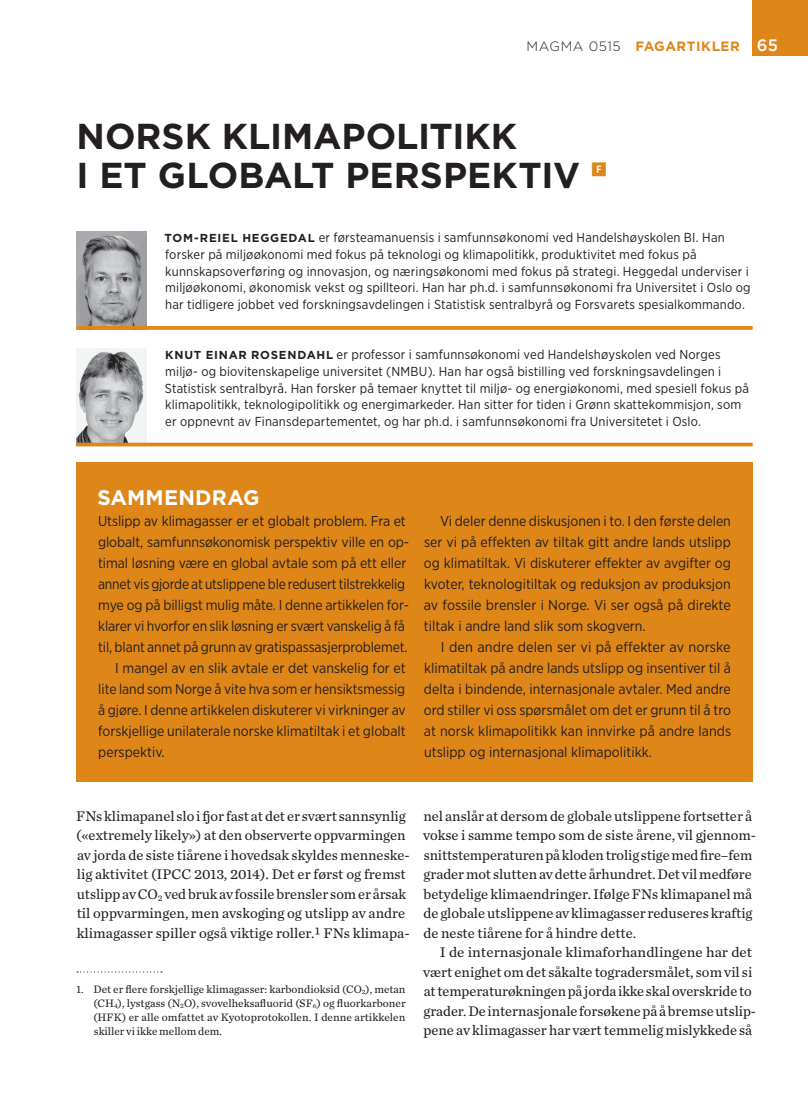
<style>
.page{position:relative;width:808px;height:1106px;background:#fff}
.page>*{position:absolute;margin:0;border:0;box-sizing:border-box;transform-origin:0 0}
.kap1titt_s{font:700 36px/39px "Gotham";color:#231f20}
.os1_f_m1t_t{font:700 21px "Gotham";letter-spacing:.01em;color:#fff}
.Pagina{font:500 16.5px "Gotham";color:#fff}
.b1af_f{font:14.55px/19.5px "Chronicle Text G2";color:#231f20}
.b1a_f{font:14.55px/19.5px "Chronicle Text G2";color:#231f20}
.os1a_f{font:14.25px/21px "Gotham Narrow";color:#231f20;text-align:justify}
.os1af-_f{font:14.25px/21px "Gotham Narrow";letter-spacing:-.01em;color:#231f20}
.Kolumne{font:700 13.5px "Gotham";letter-spacing:.04em;color:#df8619}
.bio1af-_f{font:13.05px/16.8px "Gotham Narrow";letter-spacing:.01em;color:#231f20}
.fn1l_f{font:11.25px/14.2px "Chronicle Text G2";letter-spacing:.005em;color:#231f20;text-align:justify}
.s1{font-weight:300;color:#231f20}
.s2{font-family:"Gotham";font-weight:700;font-size:11.55px}
</style>
<div class="page">
<div style="left:753px;top:0;width:55px;height:55px;background:#df8619"></div>
<img style="left:77px;top:232px;width:69px;height:94px">
<svg style="left:77px;top:326px;width:676px;height:4px;background:#e08c26"></svg>
<img style="left:77px;top:348px;width:69px;height:94px">
<svg style="left:77px;top:442px;width:676px;height:4px;background:#e2993e"></svg>
<svg style="left:77px;top:971px;width:85px;height:1px"></svg>
<div style="left:77px;top:462px;width:676px;height:319px;background:#df8619"></div>
<p class="Kolumne" style="left:527px;top:37px;width:215px"><span class="s1">MAGMA 0515</span> FAGARTIKLER</p>
<p class="Pagina" style="left:757px;top:34px;width:23px">65</p>
<p class="kap1titt_s" style="left:77px;top:117px;width:532px">NORSK KLIMAPOLITIKK<br>I ET GLOBALT PERSPEKTIV <sup>F</sup></p>
<p class="bio1af-_f" style="left:165px;top:229px;width:587px"><span class="s2">TOM-REIEL HEGGEDAL</span> er førsteamanuensis i samfunnsøkonomi ved Handelshøyskolen BI. Han forsker på miljøøkonomi med fokus på teknologi og klimapolitikk, produktivitet med fokus på kunnskapsoverføring og innovasjon, og næringsøkonomi med fokus på strategi. Heggedal underviser i miljøøkonomi, økonomisk vekst og spillteori. Han har ph.d. i samfunnsøkonomi fra Universitet i Oslo og har tidligere jobbet ved forskningsavdelingen i Statistisk sentralbyrå og Forsvarets spesialkommando.</p>
<p class="bio1af-_f" style="left:165px;top:346px;width:586px"><span class="s2">KNUT EINAR ROSENDAHL</span> er professor i samfunnsøkonomi ved Handelshøyskolen ved Norges miljø- og biovitenskapelige universitet (NMBU). Han har også bistilling ved forskningsavdelingen i Statistisk sentralbyrå. Han forsker på temaer knyttet til miljø- og energiøkonomi, med spesiell fokus på klimapolitikk, teknologipolitikk og energimarkeder. Han sitter for tiden i Grønn skattekommisjon, som er oppnevnt av Finansdepartementet, og har ph.d. i samfunnsøkonomi fra Universitetet i Oslo.</p>
<p class="os1_f_m1t_t" style="left:97px;top:483px;width:164px">SAMMENDRAG</p>
<p class="os1af-_f" style="left:98px;top:510px;width:313px">Utslipp av klimagasser er et globalt problem. Fra et globalt, samfunnsøkonomisk perspektiv ville en op&shy;timal løsning være en global avtale som på ett eller annet vis gjorde at utslippene ble redusert tilstrekkelig mye og på billigst mulig måte. I denne artikkelen for&shy;klarer vi hvorfor en slik løsning er svært vanskelig å få til, blant annet på grunn av gratispassasjerproblemet.</p>
<p class="os1a_f" style="left:98px;top:657px;width:309px;text-indent:17px">I mangel av en slik avtale er det vanskelig for et lite land som Norge å vite hva som er hensiktsmessig å gjøre. I denne artikkelen diskuterer vi virkninger av forskjellige unilaterale norske klimatiltak i et globalt perspektiv.</p>
<p class="os1a_f" style="left:424px;top:510px;width:309px;text-indent:16px">Vi deler denne diskusjonen i to. I den første delen ser vi på effekten av tiltak gitt andre lands utslipp og klimatiltak. Vi diskuterer effekter av avgifter og kvoter, teknologitiltak og reduksjon av produksjon av fossile brensler i Norge. Vi ser også på direkte tiltak i andre land slik som skogvern.</p>
<p class="os1a_f" style="left:424px;top:636px;width:309px;text-indent:17px">I den andre delen ser vi på effekter av norske klimatiltak på andre lands utslipp og insentiver til å delta i bindende, internasjonale avtaler. Med andre ord stiller vi oss spørsmålet om det er grunn til å tro at norsk klimapolitikk kan innvirke på andre lands utslipp og internasjonal klimapolitikk.</p>
<p class="b1af_f" style="left:76px;top:805px;width:335px">FNs klimapanel slo i fjor fast at det er svært sannsynlig («extremely likely») at den observerte oppvarmingen av jorda de siste tiårene i hovedsak skyldes menneske&shy;lig aktivitet (IPCC 2013, 2014). Det er først og fremst utslipp av CO<sub>2</sub> ved bruk av fossile brensler som er årsak til oppvarmingen, men avskoging og utslipp av andre klimagasser spiller også viktige roller.1 FNs klimapa-</p>
<p class="fn1l_f" style="left:93px;top:981px;width:314px;text-indent:-17px">1. Det er flere forskjellige klimagasser: karbondioksid (CO<sub>2</sub>), metan (CH<sub>4</sub>), lystgass (N<sub>2</sub>O), svovelheksafluorid (SF<sub>6</sub>) og fluorkarboner (HFK) er alle omfattet av Kyotoprotokollen. I denne artikkelen skiller vi ikke mellom dem.</p>
<p class="b1af_f" style="left:423px;top:805px;width:335px">nel anslår at dersom de globale utslippene fortsetter å vokse i samme tempo som de siste årene, vil gjennom&shy;snittstemperaturen på kloden trolig stige med fire–fem grader mot slutten av dette århundret. Det vil medføre betydelige klimaendringer. Ifølge FNs klimapanel må de globale utslippene av klimagasser reduseres kraftig de neste tiårene for å hindre dette.</p>
<p class="b1a_f" style="left:423px;top:942px;width:335px;text-indent:17px">I de internasjonale klimaforhandlingene har det vært enighet om det såkalte togradersmålet, som vil si at temperaturøkningen på jorda ikke skal overskride to grader. De internasjonale forsøkene på å bremse utslip&shy;pene av klimagasser har vært temmelig mislykkede så</p>
</div>
